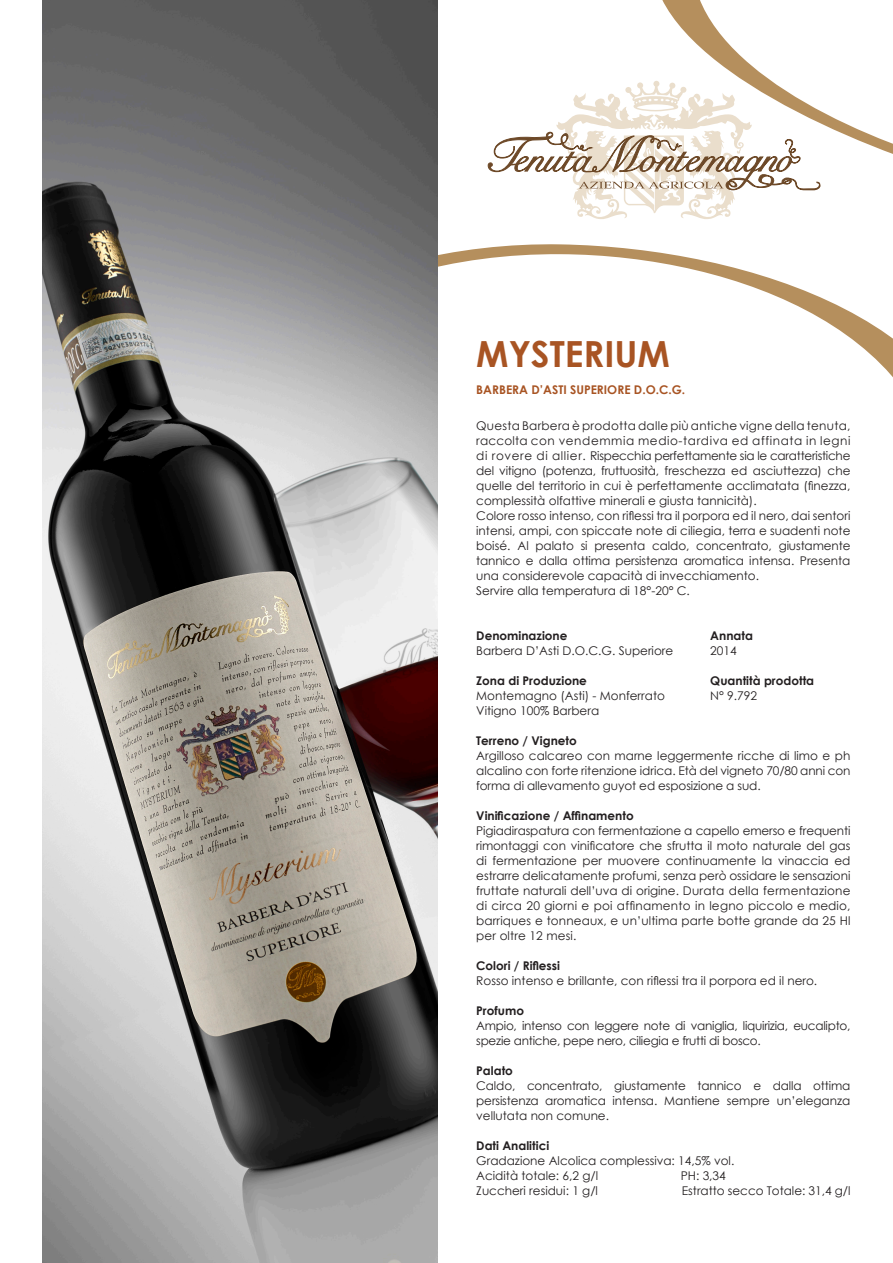
<style>
.page{position:relative;width:893px;height:1263px;background:#fff}
.page>*{position:absolute;margin:0;border:0;box-sizing:border-box;transform-origin:0 0}
.t1{font:700 36px "Century Gothic";color:#a85423}
.t2{font:12px/15px "Century Gothic";color:#231f20;text-align:justify}
.t3{font:700 12px "Century Gothic";color:#231f20}
.t4{font:12px/15px "Century Gothic";letter-spacing:-.02em;color:#231f20}
.t5{font:700 12px "Century Gothic";color:#a85423}
</style>
<div class="page">
<svg style="left:438px;top:0;width:455px;height:377px"></svg>
<img style="left:43px;top:0;width:395px;height:1263px">
<svg style="left:488px;top:81px;width:333px;height:139px"></svg>
<p class="t1" style="left:476px;top:327px;width:195px">MYSTERIUM</p>
<p class="t5" style="left:476px;top:381px;width:211px">BARBERA D’ASTI SUPERIORE D.O.C.G.</p>
<p class="t2" style="left:476px;top:418px;width:376px">Questa Barbera è prodotta dalle più antiche vigne della tenuta, raccolta con vendemmia medio-tardiva ed affinata in legni di rovere di allier. Rispecchia perfettamente sia le caratteristiche del vitigno (potenza, fruttuosità, freschezza ed asciuttezza) che quelle del territorio in cui è perfettamente acclimatata (finezza, complessità olfattive minerali e giusta tannicità).</p>
<p class="t2" style="left:476px;top:508px;width:376px">Colore rosso intenso, con riflessi tra il porpora ed il nero, dai sentori intensi, ampi, con spiccate note di ciliegia, terra e suadenti note boisé. Al palato si presenta caldo, concentrato, giustamente tannico e dalla ottima persistenza aromatica intensa. Presenta una considerevole capacità di invecchiamento.</p>
<p class="t2" style="left:476px;top:583px;width:215px">Servire alla temperatura di 18°-20° C.</p>
<p class="t3" style="left:476px;top:626px;width:93px">Denominazione</p>
<p class="t3" style="left:710px;top:626px;width:44px">Annata</p>
<p class="t2" style="left:476px;top:643px;width:199px">Barbera D’Asti D.O.C.G. Superiore</p>
<p class="t2" style="left:710px;top:643px;width:28px">2014</p>
<p class="t3" style="left:476px;top:671px;width:112px">Zona di Produzione</p>
<p class="t3" style="left:710px;top:671px;width:105px">Quantità prodotta</p>
<p class="t2" style="left:476px;top:688px;width:190px">Montemagno (Asti) - Monferrato</p>
<p class="t2" style="left:710px;top:688px;width:48px">N° 9.792</p>
<p class="t2" style="left:476px;top:703px;width:124px">Vitigno 100% Barbera</p>
<p class="t3" style="left:476px;top:731px;width:102px">Terreno / Vigneto</p>
<p class="t2" style="left:476px;top:748px;width:376px">Argilloso calcareo con marne leggermente ricche di limo e ph alcalino con forte ritenzione idrica. Età del vigneto 70/80 anni con forma di allevamento guyot ed esposizione a sud.</p>
<p class="t3" style="left:476px;top:806px;width:159px">Vinificazione / Affinamento</p>
<p class="t2" style="left:476px;top:823px;width:376px">Pigiadiraspatura con fermentazione a capello emerso e frequenti rimontaggi con vinificatore che sfrutta il moto naturale del gas di fermentazione per muovere continuamente la vinaccia ed estrarre delicatamente profumi, senza però ossidare le sensazioni fruttate naturali dell’uva di origine. Durata della fermentazione di circa 20 giorni e poi affinamento in legno piccolo e medio, barriques e tonneaux, e un’ultima parte botte grande da 25 Hl per oltre 12 mesi.</p>
<p class="t3" style="left:476px;top:956px;width:85px">Colori / Riflessi</p>
<p class="t2" style="left:476px;top:973px;width:343px">Rosso intenso e brillante, con riflessi tra il porpora ed il nero.</p>
<p class="t3" style="left:476px;top:1001px;width:49px">Profumo</p>
<p class="t4" style="left:476px;top:1018px;width:376px">Ampio, intenso con leggere note di vaniglia, liquirizia, eucalipto, spezie antiche, pepe nero, ciliegia e frutti di bosco.</p>
<p class="t3" style="left:476px;top:1061px;width:38px">Palato</p>
<p class="t2" style="left:476px;top:1078px;width:376px">Caldo, concentrato, giustamente tannico e dalla ottima persistenza aromatica intensa. Mantiene sempre un’eleganza vellutata non comune.</p>
<p class="t3" style="left:476px;top:1136px;width:74px">Dati Analitici</p>
<p class="t2" style="left:476px;top:1153px;width:260px">Gradazione Alcolica complessiva: 14,5% vol.</p>
<p class="t2" style="left:476px;top:1168px;width:123px">Acidità totale: 6,2 g/l</p>
<p class="t2" style="left:681px;top:1168px;width:47px">PH: 3,34</p>
<p class="t2" style="left:476px;top:1183px;width:123px">Zuccheri residui: 1 g/l</p>
<p class="t2" style="left:682px;top:1183px;width:170px">Estratto secco Totale: 31,4 g/l</p>
</div>
